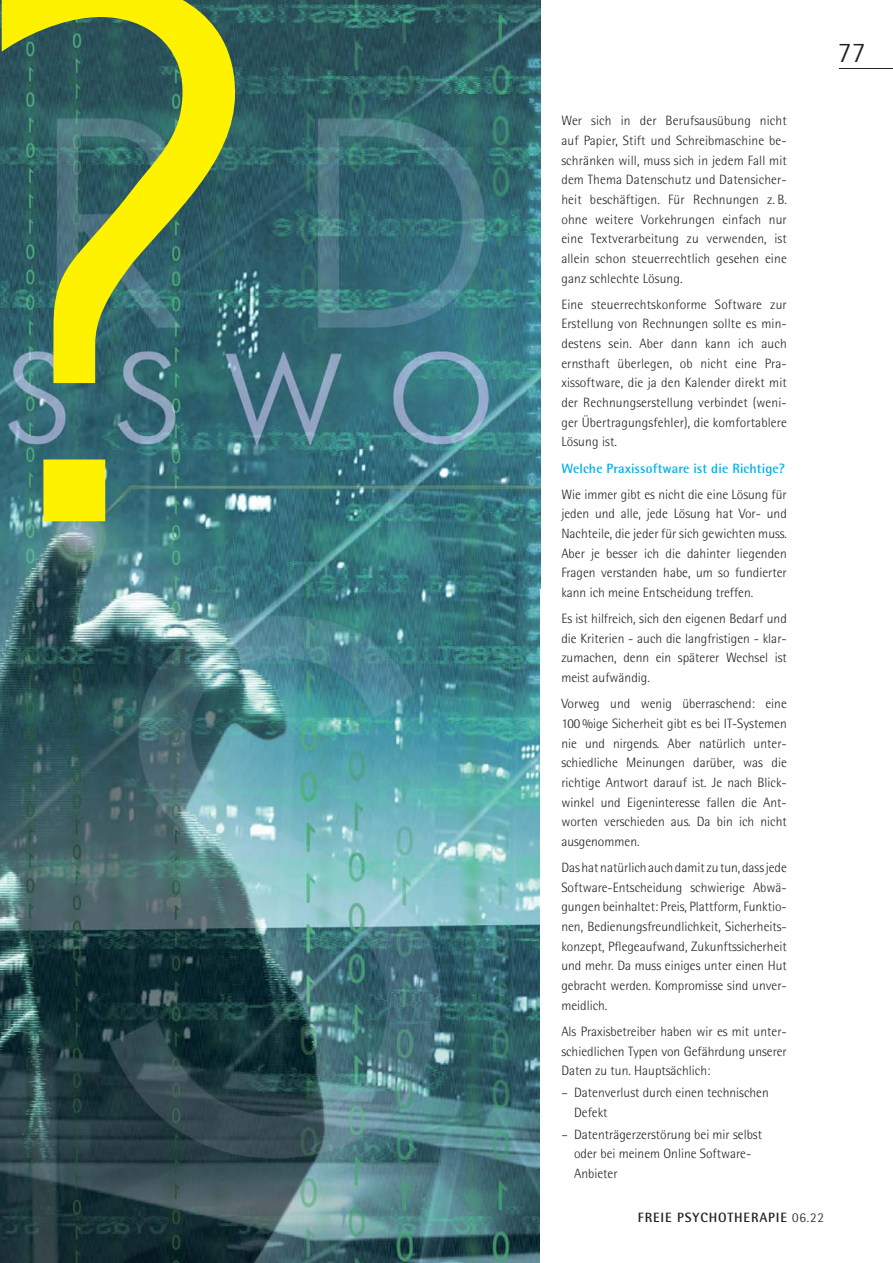
<style>
.page{position:relative;width:893px;height:1263px;background:#fff}
.page>*{position:absolute;margin:0;border:0;box-sizing:border-box;transform-origin:0 0}
.t1{font:300 28.5px "Rotis Semi Sans";color:#231f20}
.t2{font:300 13.5px/19.6px "Rotis Semi Sans";color:#231f20;text-align:justify}
.t3{font:700 13.5px "Rotis Semi Sans";letter-spacing:.01em;color:#00aeef}
.t4{font:700 13.5px "Rotis Semi Sans";letter-spacing:.065em;color:#231f20}
.s1{font-weight:300}
</style>
<div class="page">
<img style="left:0;top:0;width:540px;height:1263px">
<hr style="left:838px;top:68px;width:54px;height:1px;background:#231f20">
<svg style="left:2px;top:0;width:233px;height:521px;background:#685"></svg>
<h1 class="t1" style="left:838px;top:43px;width:29px">77</h1>
<p class="t2" style="left:561px;top:112px;width:227px">Wer sich in der Berufsausübung nicht auf Papier, Stift und Schreibmaschine be&shy;schränken will, muss sich in jedem Fall mit dem Thema Datenschutz und Datensicher&shy;heit beschäftigen. Für Rechnungen z. B. ohne weitere Vorkehrungen einfach nur eine Textverarbeitung zu verwenden, ist allein schon steuerrechtlich gesehen eine ganz schlechte Lösung.</p>
<p class="t2" style="left:561px;top:296px;width:227px">Eine steuerrechtskonforme Software zur Erstellung von Rechnungen sollte es min&shy;destens sein. Aber dann kann ich auch ernsthaft überlegen, ob nicht eine Pra&shy;xissoftware, die ja den Kalender direkt mit der Rechnungserstellung verbindet (weni&shy;ger Übertragungsfehler), die komfortablere Lösung ist.</p>
<p class="t3" style="left:561px;top:463px;width:225px">Welche Praxissoftware ist die Richtige?</p>
<p class="t2" style="left:561px;top:486px;width:227px">Wie immer gibt es nicht die eine Lösung für jeden und alle, jede Lösung hat Vor- und Nachteile, die jeder für sich gewichten muss.<br>Aber je besser ich die dahinter liegenden Fragen verstanden habe, um so fundierter kann ich meine Entscheidung treffen.</p>
<p class="t2" style="left:561px;top:610px;width:227px">Es ist hilfreich, sich den eigenen Bedarf und die Kriterien - auch die langfristigen - klar&shy;zumachen, denn ein späterer Wechsel ist meist aufwändig.</p>
<p class="t2" style="left:561px;top:695px;width:227px">Vorweg und wenig überraschend: eine 100 %ige Sicherheit gibt es bei IT-Systemen nie und nirgends. Aber natürlich unter&shy;schiedliche Meinungen darüber, was die richtige Antwort darauf ist. Je nach Blick&shy;winkel und Eigeninteresse fallen die Ant&shy;worten verschieden aus. Da bin ich nicht ausgenommen.</p>
<p class="t2" style="left:561px;top:859px;width:227px">Das hat natürlich auch damit zu tun, dass jede Software-Entscheidung schwierige Abwä&shy;gungen beinhaltet: Preis, Plattform, Funktio&shy;nen, Bedienungsfreundlichkeit, Sicherheits&shy;konzept, Pflegeaufwand, Zukunftssicherheit und mehr. Da muss einiges unter einen Hut gebracht werden. Kompromisse sind unver&shy;meidlich.</p>
<p class="t2" style="left:561px;top:1023px;width:227px">Als Praxisbetreiber haben wir es mit unter&shy;schiedlichen Typen von Gefährdung unserer Daten zu tun. Hauptsächlich:</p>
<p class="t2" style="left:574px;top:1084px;width:196px;text-indent:-13px">– Datenverlust durch einen technischen<br>Defekt</p>
<p class="t2" style="left:574px;top:1125px;width:189px;text-align:left;text-indent:-13px">– Datenträgerzerstörung bei mir selbst oder bei meinem Online Software-<br>Anbieter</p>
<p class="t4" style="left:638px;top:1213px;width:188px">FREIE PSYCHOTHERAPIE <span class="s1">06.22</span></p>
</div>
